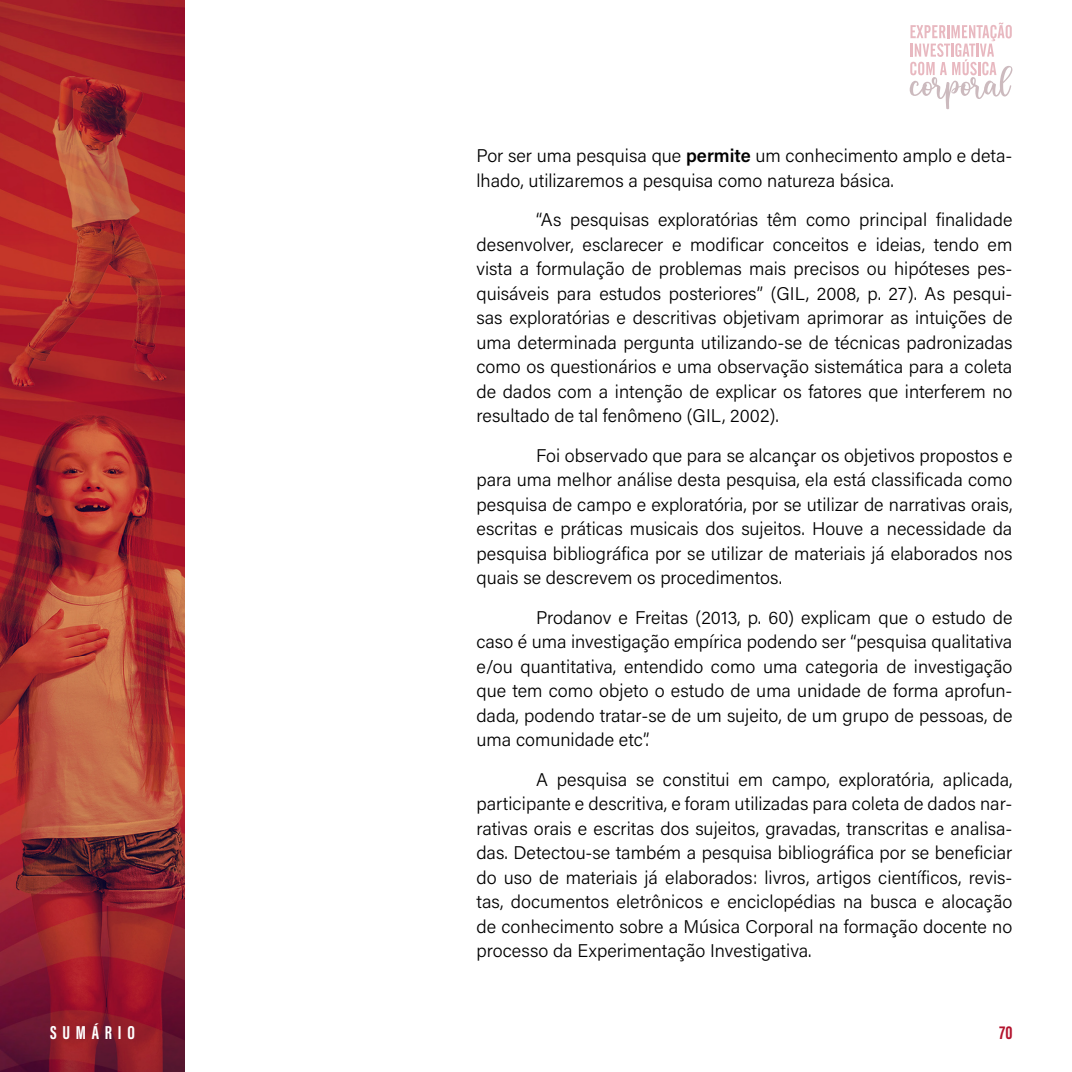
<style>
.page{position:relative;width:1072px;height:1072px;background:#fff}
.page>*{position:absolute;margin:0;border:0;box-sizing:border-box;transform-origin:0 0}
.t1{font:700 19.25px "Acumin Pro Extra Cond";letter-spacing:.3em;color:#fff}
.t2{font:700 19.25px "Acumin Pro Extra Cond";color:#b3132d}
.t3{font:300 18.38px/24.5px "Acumin Pro";color:#000;text-align:justify}
.s1{font-weight:600}
</style>
<div class="page">
<img style="left:0;top:0;width:185px;height:1071px">
<svg style="left:909px;top:23px;width:103px;height:86px"></svg>
<p class="t3" style="left:476px;top:143px;width:537px">Por ser uma pesquisa que <span class="s1">permite</span> um conhecimento amplo e deta&shy;lhado, utilizaremos a pesquisa como natureza básica.</p>
<p class="t3" style="left:476px;top:207px;width:537px;text-indent:60px">“As pesquisas exploratórias têm como principal finalidade desenvolver, esclarecer e modificar conceitos e ideias, tendo em vista a formulação de problemas mais precisos ou hipóteses pes&shy;quisáveis para estudos posteriores” (GIL, 2008, p. 27). As pesqui&shy;sas exploratórias e descritivas objetivam aprimorar as intuições de uma determinada pergunta utilizando-se de técnicas padronizadas como os questionários e uma observação sistemática para a coleta de dados com a intenção de explicar os fatores que interferem no resultado de tal fenômeno (GIL, 2002).</p>
<p class="t3" style="left:476px;top:442px;width:537px;text-indent:60px">Foi observado que para se alcançar os objetivos propostos e para uma melhor análise desta pesquisa, ela está classificada como pesquisa de campo e exploratória, por se utilizar de narrativas orais, escritas e práticas musicais dos sujeitos. Houve a necessidade da pesquisa bibliográfica por se utilizar de materiais já elaborados nos quais se descrevem os procedimentos.</p>
<p class="t3" style="left:476px;top:604px;width:537px;text-indent:60px">Prodanov e Freitas (2013, p. 60) explicam que o estudo de caso é uma investigação empírica podendo ser “pesquisa qualitativa e/ou quantitativa, entendido como uma categoria de investigação que tem como objeto o estudo de uma unidade de forma aprofun&shy;dada, podendo tratar-se de um sujeito, de um grupo de pessoas, de uma comunidade etc”.</p>
<p class="t3" style="left:476px;top:766px;width:537px;text-indent:60px">A pesquisa se constitui em campo, exploratória, aplicada, participante e descritiva, e foram utilizadas para coleta de dados nar&shy;rativas orais e escritas dos sujeitos, gravadas, transcritas e analisa&shy;das. Detectou-se também a pesquisa bibliográfica por se beneficiar do uso de materiais já elaborados: livros, artigos científicos, revis&shy;tas, documentos eletrônicos e enciclopédias na busca e alocação de conhecimento sobre a Música Corporal na formação docente no processo da Experimentação Investigativa.</p>
<p class="t1" style="left:50px;top:1020px;width:86px">SUMÁRIO</p>
<p class="t2" style="left:999px;top:1020px;width:15px">70</p>
</div>
